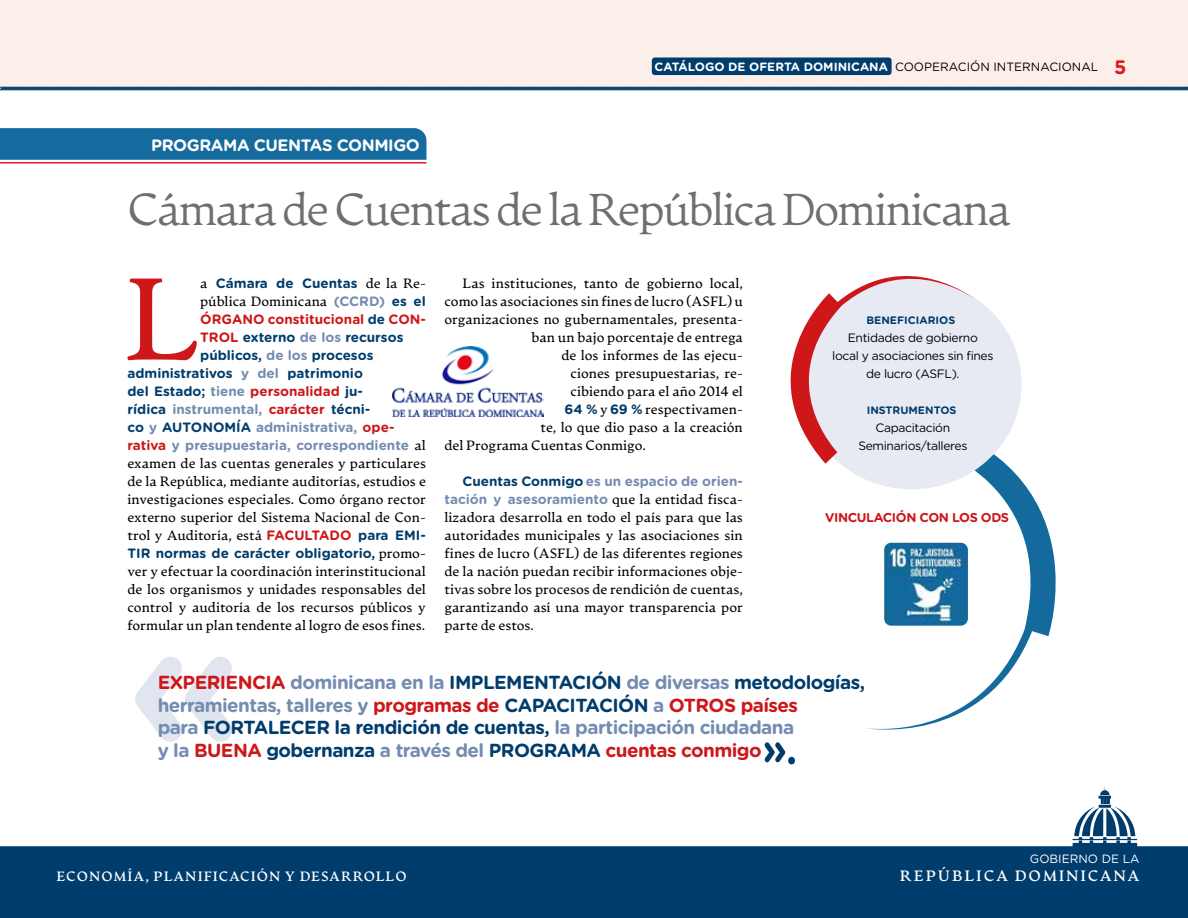
<style>
.page{position:relative;width:1188px;height:918px;background:#fff}
.page>*{position:absolute;margin:0;border:0;box-sizing:border-box;transform-origin:0 0}
.t1{font:116.4px "Artifex CF";color:#cd1719}
.t2{font:200 44.55px "Artifex CF";letter-spacing:-.045em;color:#706f6f}
.t3{font:700 18.9px/22.6px "Gotham Rounded";letter-spacing:-.03em;color:#748cb1}
.t4{font:700 16.5px "Gotham Rounded";letter-spacing:-.025em;color:#fff}
.t5{font:700 15px "Artifex CF";letter-spacing:.11em;color:#fff}
.t6{font:13.5px/18px "Artifex CF";color:#000;text-align:justify}
.t7{font:700 13.5px/18px "Gotham Rounded";color:#748cb1;text-align:right}
.t8{font:700 13.5px "Gotham Rounded";color:#003c6c}
.t9{font:700 13.5px "Artifex CF";letter-spacing:.07em;color:#fff}
.t10{font:700 13.5px "Gotham Rounded";color:#cd1719}
.t11{font:700 12.9px "Gotham Rounded";letter-spacing:-.03em;color:#cd1719}
.t12{font:12.15px/18px "Gotham Rounded";letter-spacing:-.03em;color:#000;text-align:center}
.t13{font:700 12px "Gotham Rounded";color:#fff}
.t14{font:12px "Gotham Rounded";color:#fff}
.t15{font:700 10.8px "Gotham Rounded";color:#003c6c}
.s1{font-weight:400;color:#000}
.s2{font-size:19.5px;color:#e3171d}
.s3{font-family:"Artifex CF";font-weight:400;color:#000}
.s4{font-family:"Gotham Rounded";font-weight:700;color:#748cb1}
.s5{font-family:"Gotham Rounded";font-weight:700;color:#003c6c}
.s6{color:#003c6c}
.s7{color:#cd1719}
.s8{color:#748cb1}
.s9{font-family:"Gotham Rounded";font-weight:700;color:#cd1719}
</style>
<div class="page">
<div style="left:0;top:0;width:1188px;height:87px;background:#fcefea"></div>
<svg style="left:0;top:86px;width:1188px;height:4px"></svg>
<hr style="left:0;top:90px;width:1188px;height:1px;background:#003c6c">
<hr style="left:0;top:87px;width:1188px;height:1px;background:#003c6c">
<div style="left:0;top:843px;width:1188px;height:75px;background:#003c6c"></div>
<svg style="left:1073px;top:787px;width:64px;height:57px"></svg>
<div style="left:652px;top:58px;width:240px;height:17px;background:#003c6c;border-radius:3px"></div>
<div style="left:0;top:128px;width:426px;height:32px;background:#156b9e"></div>
<hr style="left:0;top:162px;width:427px;height:2px;background:#e3171d">
<svg style="left:135px;top:657px;width:97px;height:85px"></svg>
<svg style="left:765px;top:742px;width:30px;height:22px"></svg>
<img style="left:393px;top:347px;width:150px;height:69px">
<svg style="left:865px;top:454px;width:191px;height:276px"></svg>
<div style="left:802px;top:279px;width:220px;height:210px;background:#e7eaf3;border-radius:50%"></div>
<svg style="left:790px;top:275px;width:184px;height:189px"></svg>
<img style="left:884px;top:543px;width:84px;height:83px">
<p class="t4" style="left:151px;top:133px;width:270px">PROGRAMA CUENTAS CONMIGO</p>
<p class="t13" style="left:655px;top:58px;width:473px">CATÁLOGO DE OFERTA DOMINICANA <span class="s1">COOPERACIÓN INTERNACIONAL</span> <span class="s2">5</span></p>
<h2 class="t2" style="left:128px;top:182px;width:885px">Cámara de Cuentas de la República Dominicana</h2>
<h1 class="t1" style="left:125px;top:249px;width:77px">L</h1>
<p class="t8" style="left:200px;top:273px;width:227px"><span class="s3">a</span> Cámara de Cuentas <span class="s3">de la Re-</span></p>
<p class="t6" style="left:200px;top:293px;width:227px">pública Dominicana <span class="s4">(CCRD)</span> <span class="s5">es el</span></p>
<p class="t10" style="left:200px;top:309px;width:227px">ÓRGANO constitucional <span class="s6">de</span> CON-</p>
<p class="t8" style="left:200px;top:327px;width:205px"><span class="s7">TROL</span> externo <span class="s8">de los</span> recursos</p>
<p class="t8" style="left:200px;top:345px;width:175px">públicos, <span class="s8">de los</span> procesos</p>
<p class="t8" style="left:127px;top:363px;width:237px">administrativos <span class="s8">y del</span> patrimonio</p>
<p class="t8" style="left:127px;top:381px;width:237px">del Estado; <span class="s8">tiene</span> <span class="s7">personalidad</span> ju-</p>
<p class="t7" style="left:128px;top:400px;width:244px"><span class="s6">rídica</span> instrumental, <span class="s7">carácter</span> <span class="s6">técni-</span></p>
<p class="t7" style="left:128px;top:418px;width:269px"><span class="s6">co</span> y <span class="s6">AUTONOMÍA</span> administrativa, <span class="s7">ope-</span></p>
<p class="t7" style="left:128px;top:436px;width:300px"><span class="s7">rativa</span> y presupuestaria, correspondiente <span class="s3">al</span></p>
<p class="t6" style="left:128px;top:455px;width:300px">examen de las cuentas generales y particulares de la República, mediante auditorías, estudios e investigaciones especiales. Como órgano rector externo superior del Sistema Nacional de Con&shy;trol y Auditoría, está <span class="s9">FACULTADO</span> <span class="s5">para EMI-</span></p>
<p class="t8" style="left:128px;top:543px;width:300px">TIR normas de carácter obligatorio, <span class="s3">promo-</span></p>
<p class="t6" style="left:128px;top:563px;width:300px">ver y efectuar la coordinación interinstitucional de los organismos y unidades responsables del control y auditoría de los recursos públicos y formular un plan tendente al logro de esos fines.</p>
<p class="t6" style="left:462px;top:275px;width:282px">Las instituciones, tanto de gobierno local,</p>
<p class="t6" style="left:445px;top:293px;width:300px">como las asociaciones sin fines de lucro (ASFL) u</p>
<p class="t6" style="left:445px;top:311px;width:300px">organizaciones no gubernamentales, presenta-</p>
<p class="t6" style="left:531px;top:329px;width:213px">ban un bajo porcentaje de entrega</p>
<p class="t6" style="left:561px;top:347px;width:183px">de los informes de las ejecu-</p>
<p class="t6" style="left:570px;top:365px;width:174px">ciones presupuestarias, re-</p>
<p class="t6" style="left:570px;top:383px;width:174px">cibiendo para el año 2014 el</p>
<p class="t6" style="left:565px;top:401px;width:180px"><span class="s5">64 %</span> y <span class="s5">69 %</span> respectivamen-</p>
<p class="t6" style="left:541px;top:419px;width:204px">te, lo que dio paso a la creación</p>
<p class="t6" style="left:445px;top:437px;width:203px">del Programa Cuentas Conmigo.</p>
<p class="t7" style="left:444px;top:472px;width:300px"><span class="s6">Cuentas Conmigo</span> es un espacio de orien&shy;tación y asesoramiento <span class="s3">que la entidad fisca-</span></p>
<p class="t6" style="left:444px;top:509px;width:300px">lizadora desarrolla en todo el país para que las autoridades municipales y las asociaciones sin fines de lucro (ASFL) de las diferentes regiones de la nación puedan recibir informaciones obje&shy;tivas sobre los procesos de rendición de cuentas, garantizando así una mayor transparencia por parte de estos.</p>
<p class="t11" style="left:825px;top:508px;width:185px">VINCULACIÓN CON LOS ODS</p>
<p class="t15" style="left:866px;top:312px;width:90px">BENEFICIARIOS</p>
<p class="t12" style="left:832px;top:328px;width:163px">Entidades de gobierno<br>local y asociaciones sin fines de lucro (ASFL).</p>
<p class="t15" style="left:867px;top:402px;width:91px">INSTRUMENTOS</p>
<p class="t12" style="left:858px;top:418px;width:111px">Capacitación<br>Seminarios/talleres</p>
<p class="t3" style="left:158px;top:670px;width:709px"><span class="s7">EXPERIENCIA</span> dominicana en la <span class="s6">IMPLEMENTACIÓN</span> de diversas <span class="s6">metodologías, </span>herramientas, talleres y <span class="s7">programas de</span> <span class="s6">CAPACITACIÓN</span> a <span class="s7">OTROS países<br></span>para <span class="s6">FORTALECER la rendición de cuentas,</span> la participación ciudadana<br>y la <span class="s7">BUENA</span> <span class="s6">gobernanza</span> a través del <span class="s6">PROGRAMA</span> <span class="s7">cuentas conmigo</span></p>
<p class="t14" style="left:1030px;top:851px;width:111px">GOBIERNO DE LA</p>
<p class="t9" style="left:56px;top:869px;width:352px">ECONOMÍA, PLANIFICACIÓN Y DESARROLLO</p>
<p class="t5" style="left:900px;top:867px;width:241px">REPÚBLICA DOMINICANA</p>
</div>
